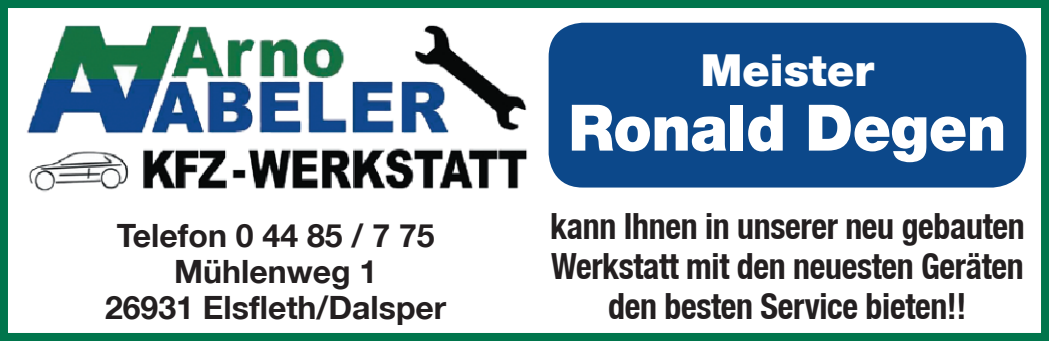
<style>
.page{position:relative;width:1049px;height:341px;background:#fff}
.page>*{position:absolute;margin:0;border:0;box-sizing:border-box;transform-origin:0 0}
.t1{font:900 64px "Helvetica Neue LT";letter-spacing:-.01em;color:#fff;scale:.96 1}
.t2{font:900 44px "Helvetica Neue LT";color:#fff}
.t3{font:700 condensed 36px/40px "Helvetica Neue LT";letter-spacing:-.01em;color:#231f20;text-align:center;scale:.94 1}
.t4{font:700 32px/36px "Helvetica Neue LT";color:#231f20;text-align:center}
</style>
<div class="page">
<div style="left:0;top:0;width:1049px;height:340px;border:8px solid #00754c"></div>
<img style="left:26px;top:25px;width:501px;height:167px">
<div style="left:549px;top:23px;width:477px;height:164px;background:#0c488a;border-radius:34px"></div>
<p class="t2" style="left:701px;top:44px;width:175px">Meister</p>
<h1 class="t1" style="left:568px;top:89px;width:458px">Ronald Degen</h1>
<p class="t4" style="left:105px;top:220px;width:343px">Telefon 0 44 85 / 7 75<br>Mühlenweg 1<br>26931 Elsfleth/Dalsper</p>
<p class="t3" style="left:550px;top:205px;width:506px">kann Ihnen in unserer neu gebauten<br>Werkstatt mit den neuesten Geräten den besten Service bieten!!</p>
</div>
